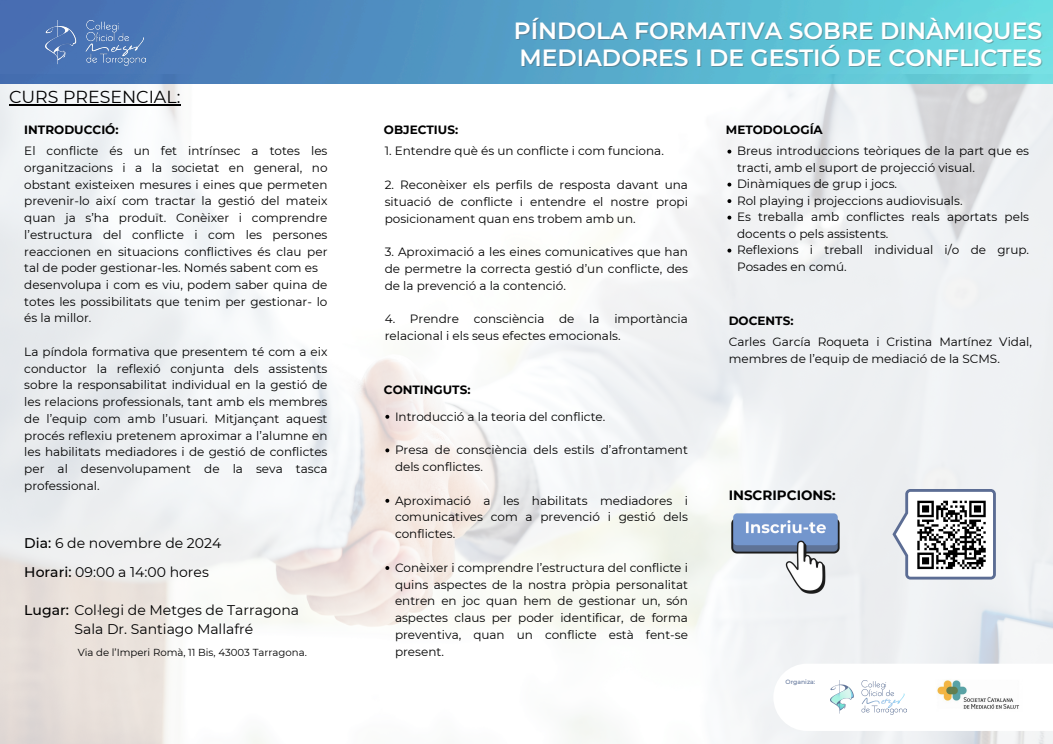
<style>
.page{position:relative;width:1053px;height:744px;background:#fff}
.page>*{position:absolute;margin:0;border:0;box-sizing:border-box;transform-origin:0 0}
.t1{font:600 23.44px "Montserrat";color:#fff}
.t2{font:17.36px "Montserrat";color:#000}
.t3{font:14px "Montserrat";color:#000}
.t4{font:700 13.48px "Montserrat";color:#000}
.t5{font:12px/16.7px "Montserrat";color:#000;text-align:justify}
.t6{font:700 12px "Montserrat";color:#000}
.t7{font:10.16px "Montserrat";color:#000}
.t8{font:500 6.12px "Montserrat";color:#5f7399}
.s1{font-weight:500}
</style>
<div class="page">
<img style="left:0;top:83px;width:1052px;height:661px">
<img style="left:0;top:0;width:1052px;height:83px">
<div style="left:773px;top:664px;width:279px;height:67px;background:#fff"></div>
<img style="left:830px;top:680px;width:76px;height:34px">
<img style="left:45px;top:21px;width:100px;height:45px">
<img style="left:726px;top:511px;width:119px;height:85px">
<img style="left:937px;top:680px;width:82px;height:29px">
<svg style="left:727px;top:150px;width:4px;height:4px"></svg>
<svg style="left:727px;top:183px;width:4px;height:4px"></svg>
<svg style="left:727px;top:199px;width:4px;height:4px"></svg>
<svg style="left:727px;top:216px;width:4px;height:4px"></svg>
<svg style="left:727px;top:249px;width:4px;height:4px"></svg>
<svg style="left:385px;top:415px;width:4px;height:4px"></svg>
<svg style="left:385px;top:448px;width:4px;height:4px"></svg>
<svg style="left:385px;top:499px;width:4px;height:4px"></svg>
<svg style="left:385px;top:566px;width:4px;height:4px"></svg>
<hr style="left:9px;top:104px;width:171px;height:2px;background:#000">
<svg style="left:892px;top:489px;width:103px;height:91px"></svg>
<p class="t2" style="left:9px;top:86px;width:173px">CURS PRESENCIAL:</p>
<p class="t6" style="left:24px;top:122px;width:96px">INTRODUCCIÓ:</p>
<h5 class="t5" style="left:24px;top:143px;width:305px">El conflicte és un fet intrínsec a totes les organitzacions i a la societat en general, no obstant existeixen mesures i eines que permeten prevenir-lo així com tractar la gestió del mateix quan ja s’ha produït. Conèixer i comprendre l’estructura del conflicte i com les persones reaccionen en situacions conflictives és clau per tal de poder gestionar-les. Només sabent com es</h5>
<p class="t5" style="left:24px;top:276px;width:305px">desenvolupa i com es viu, podem saber quina de totes les possibilitats que tenim per gestionar- lo és la millor.</p>
<h6 class="t5" style="left:24px;top:343px;width:305px">La píndola formativa que presentem té com a eix conductor la reflexió conjunta dels assistents sobre la responsabilitat individual en la gestió de les relacions professionals, tant amb els membres de l’equip com amb l’usuari. Mitjançant aquest procés reflexiu pretenem aproximar a l’alumne en les habilitats mediadores i de gestió de conflictes per al desenvolupament de la seva tasca professional.</h6>
<p class="t3" style="left:24px;top:535px;width:198px"><span class="s1">Dia:</span> 6 de novembre de 2024</p>
<h3 class="t3" style="left:24px;top:563px;width:186px"><span class="s1">Horari:</span> 09:00 a 14:00 hores</h3>
<p class="t3" style="left:24px;top:601px;width:276px"><span class="s1">Lugar:</span> Col·legi de Metges de Tarragona</p>
<p class="t3" style="left:74px;top:621px;width:180px">Sala Dr. Santiago Mallafré</p>
<p class="t7" style="left:78px;top:647px;width:231px">Via de l’Imperi Romà, 11 Bis, 43003 Tarragona.</p>
<p class="t6" style="left:384px;top:122px;width:76px">OBJECTIUS:</p>
<h5 class="t1" style="left:513px;top:17px;width:530px">PÍNDOLA FORMATIVA SOBRE DINÀMIQUES</h5>
<h4 class="t1" style="left:519px;top:43px;width:524px">MEDIADORES I DE GESTIÓ DE CONFLICTES</h4>
<p class="t6" style="left:726px;top:122px;width:98px">METODOLOGÍA</p>
<p class="t5" style="left:385px;top:143px;width:280px">1. Entendre què és un conflicte i com funciona.</p>
<p class="t5" style="left:385px;top:176px;width:305px">2. Reconèixer els perfils de resposta davant una situació de conflicte i entendre el nostre propi posicionament quan ens trobem amb un.</p>
<p class="t5" style="left:385px;top:243px;width:305px">3. Aproximació a les eines comunicatives que han de permetre la correcta gestió d’un conflicte, des de la prevenció a la contenció.</p>
<h6 class="t5" style="left:385px;top:311px;width:305px">4. Prendre consciència de la importància relacional i els seus efectes emocionals.</h6>
<p class="t6" style="left:384px;top:383px;width:88px">CONTINGUTS:</p>
<p class="t5" style="left:395px;top:408px;width:212px">Introducció a la teoria del conflicte.</p>
<p class="t5" style="left:395px;top:441px;width:294px">Presa de consciència dels estils d’afrontament dels conflictes.</p>
<p class="t5" style="left:395px;top:492px;width:294px">Aproximació a les habilitats mediadores i comunicatives com a prevenció i gestió dels conflictes.</p>
<h6 class="t5" style="left:395px;top:559px;width:294px">Conèixer i comprendre l’estructura del conflicte i quins aspectes de la nostra pròpia personalitat entren en joc quan hem de gestionar un, són aspectes claus per poder identificar, de forma preventiva, quan un conflicte està fent-se present.</h6>
<h6 class="t5" style="left:737px;top:143px;width:293px;line-height:16.5px">Breus introduccions teòriques de la part que es tracti, amb el suport de projecció visual.</h6>
<p class="t5" style="left:737px;top:176px;width:161px">Dinàmiques de grup i jocs.</p>
<p class="t5" style="left:737px;top:192px;width:227px">Rol playing i projeccions audiovisuals.</p>
<p class="t5" style="left:737px;top:209px;width:293px;line-height:16.5px">Es treballa amb conflictes reals aportats pels docents o pels assistents.</p>
<h5 class="t5" style="left:737px;top:242px;width:293px;line-height:16.5px">Reflexions i treball individual i/o de grup.<br>Posades en comú.</h5>
<h6 class="t6" style="left:728px;top:313px;width:66px">DOCENTS:</h6>
<p class="t5" style="left:728px;top:334px;width:305px;line-height:16.5px">Carles García Roqueta i Cristina Martínez Vidal, membres de l’equip de mediació de la SCMS.</p>
<p class="t4" style="left:728px;top:487px;width:108px">INSCRIPCIONS:</p>
<p class="t8" style="left:785px;top:678px;width:31px">Organiza:</p>
</div>
